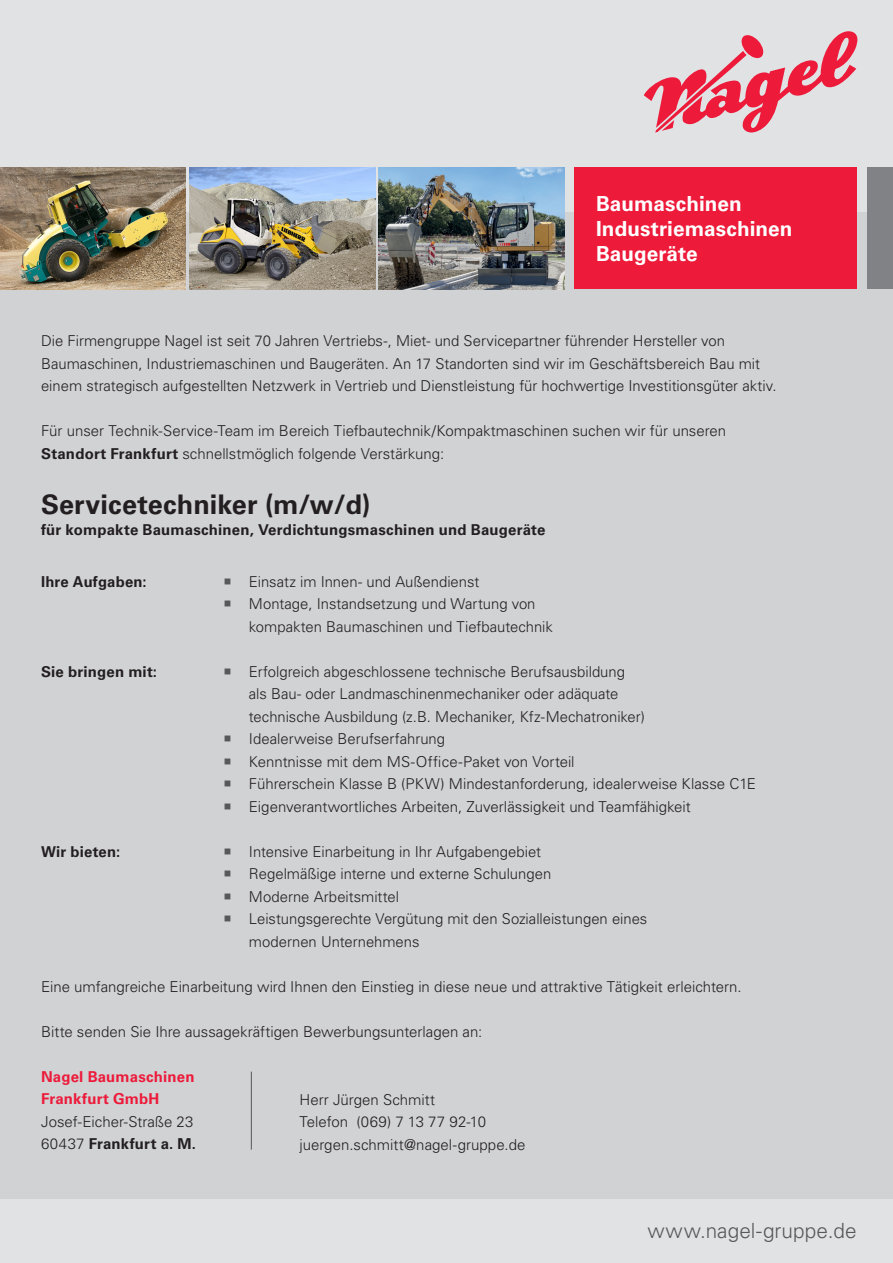
<style>
.page{position:relative;width:893px;height:1263px;background:#e1e2e4}
.page>*{position:absolute;margin:0;border:0;box-sizing:border-box;transform-origin:0 0}
.t1{font:700 27px "Univers LT Std";letter-spacing:.005em;color:#231f20}
.t2{font:300 21px "Univers LT Std";letter-spacing:.005em;color:#57585a}
.t3{font:700 20.7px/24.9px "Univers LT Std";letter-spacing:.005em;color:#fff}
.t4{font:300 15px/22.5px "Univers LT Std";color:#231f20}
.t5{font:700 15px "Univers LT Std";letter-spacing:.01em;color:#231f20}
.t6{font:700 15px/22.5px "Univers LT Std";letter-spacing:.01em;color:#ed1a3a}
.s1{font-weight:700}
.s2{color:#57585a}
</style>
<div class="page">
<div style="left:0;top:212px;width:893px;height:986px;background:#d1d2d4"></div>
<svg style="left:609px;top:31px;width:284px;height:137px"></svg>
<hr style="left:251px;top:1071px;width:1px;height:79px;background:#57585a">
<div style="left:575px;top:168px;width:282px;height:121px;background:#ed1a3a"></div>
<div style="left:867px;top:168px;width:26px;height:121px;background:#808285"></div>
<img style="left:378px;top:167px;width:186px;height:122px">
<img style="left:0;top:167px;width:186px;height:122px">
<img style="left:189px;top:167px;width:186px;height:122px">
<h3 class="t3" style="left:596px;top:192px;width:198px">Baumaschinen<br>Industriemaschinen<br>Baugeräte</h3>
<p class="t4" style="left:41px;top:330px;width:737px">Die Firmengruppe Nagel ist seit 70 Jahren Vertriebs-, Miet- und Servicepartner führender Hersteller von<br>Baumaschinen, Industriemaschinen und Baugeräten. An 17 Standorten sind wir im Geschäftsbereich Bau mit einem strategisch aufgestellten Netzwerk in Vertrieb und Dienstleistung für hochwertige Investitionsgüter aktiv.</p>
<p class="t4" style="left:41px;top:420px;width:687px">Für unser Technik-Service-Team im Bereich Tiefbautechnik/Kompaktmaschinen suchen wir für unseren<br><span class="s1">Standort Frankfurt</span> schnellstmöglich folgende Verstärkung:</p>
<h1 class="t1" style="left:41px;top:488px;width:331px">Servicetechniker (m/w/d)</h1>
<p class="t5" style="left:41px;top:521px;width:506px">für kompakte Baumaschinen, Verdichtungsmaschinen und Baugeräte</p>
<p class="t5" style="left:41px;top:573px;width:107px">Ihre Aufgaben:</p>
<p class="t4" style="left:223px;top:570px;width:257px"><span class="s2">○</span> Einsatz im Innen- und Außendienst</p>
<p class="t4" style="left:249px;top:593px;width:305px;text-indent:-25px"><span class="s2">○</span> Montage, Instandsetzung und Wartung von kompakten Baumaschinen und Tiefbautechnik</p>
<p class="t5" style="left:41px;top:663px;width:118px">Sie bringen mit:</p>
<p class="t4" style="left:249px;top:660px;width:398px;text-indent:-25px"><span class="s2">○</span> Erfolgreich abgeschlossene technische Berufsausbildung als Bau- oder Landmaschinenmechaniker oder adäquate technische Ausbildung (z.B. Mechaniker, Kfz-Mechatroniker)</p>
<p class="t4" style="left:223px;top:728px;width:223px"><span class="s2">○</span> Idealerweise Berufserfahrung</p>
<p class="t4" style="left:223px;top:750px;width:353px"><span class="s2">○</span> Kenntnisse mit dem MS-Office-Paket von Vorteil</p>
<p class="t4" style="left:223px;top:773px;width:534px"><span class="s2">○</span> Führerschein Klasse B (PKW) Mindestanforderung, idealerweise Klasse C1E</p>
<p class="t4" style="left:223px;top:795px;width:469px"><span class="s2">○</span> Eigenverantwortliches Arbeiten, Zuverlässigkeit und Teamfähigkeit</p>
<p class="t5" style="left:41px;top:843px;width:81px">Wir bieten:</p>
<p class="t4" style="left:223px;top:840px;width:319px"><span class="s2">○</span> Intensive Einarbeitung in Ihr Aufgabengebiet</p>
<p class="t4" style="left:223px;top:863px;width:329px"><span class="s2">○</span> Regelmäßige interne und externe Schulungen</p>
<p class="t4" style="left:223px;top:885px;width:177px"><span class="s2">○</span> Moderne Arbeitsmittel</p>
<p class="t4" style="left:249px;top:908px;width:400px;text-indent:-25px"><span class="s2">○</span> Leistungsgerechte Vergütung mit den Sozialleistungen eines modernen Unternehmens</p>
<p class="t4" style="left:41px;top:975px;width:702px">Eine umfangreiche Einarbeitung wird Ihnen den Einstieg in diese neue und attraktive Tätigkeit erleichtern.</p>
<p class="t4" style="left:41px;top:1020px;width:443px">Bitte senden Sie Ihre aussagekräftigen Bewerbungsunterlagen an:</p>
<p class="t6" style="left:41px;top:1065px;width:155px">Nagel Baumaschinen<br>Frankfurt GmbH</p>
<p class="t4" style="left:41px;top:1110px;width:156px">Josef-Eicher-Straße 23<br>60437 <span class="s1">Frankfurt a. M.</span></p>
<p class="t4" style="left:300px;top:1088px;width:227px">Herr Jürgen Schmitt<br>Telefon (069) 7 13 77 92-10 juergen.schmitt@nagel-gruppe.de</p>
<h2 class="t2" style="left:647px;top:1217px;width:211px">www.nagel-gruppe.de</h2>
</div>
